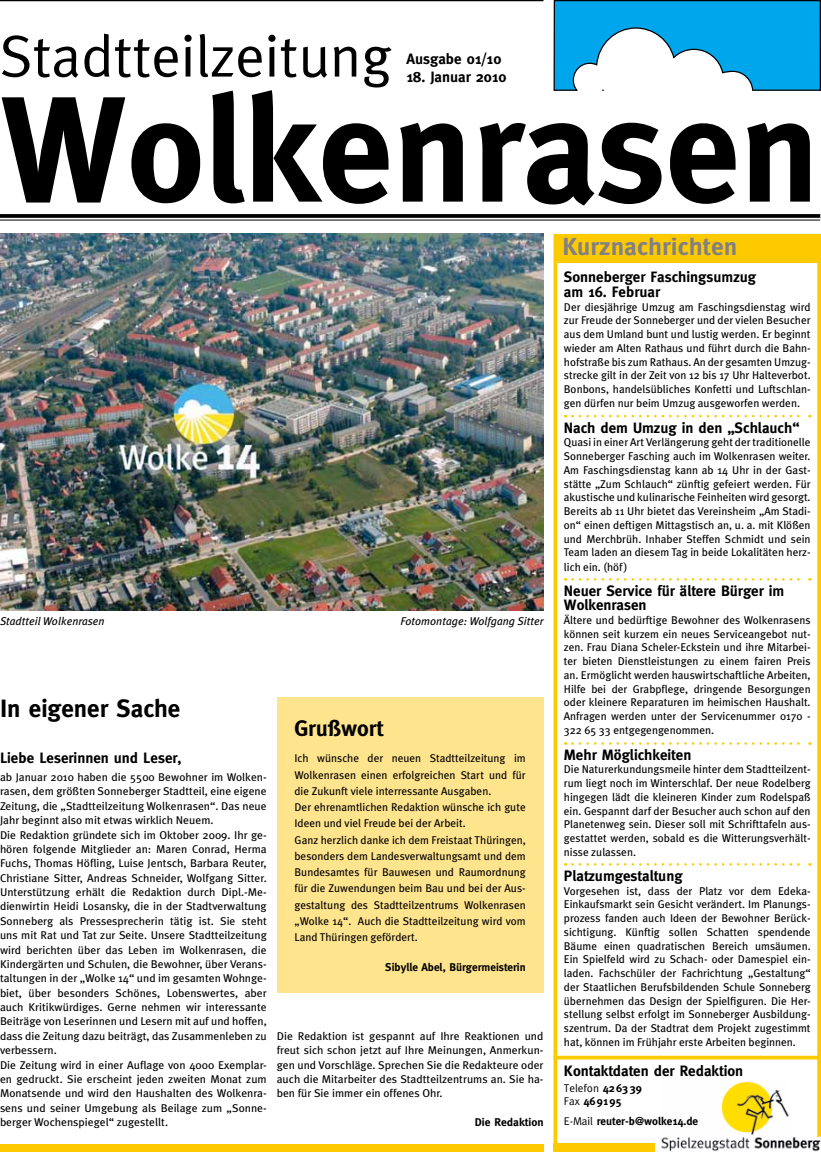
<style>
.page{position:relative;width:821px;height:1152px;background:#fff}
.page>*{position:absolute;margin:0;border:0;box-sizing:border-box;transform-origin:0 0}
.t1{font:700 150px "Meta";color:#000}
.t2{font:58.75px "Meta";color:#000}
.t3{font:700 25px "Meta Plus";color:#818084}
.t4{font:700 25px "Meta";color:#000}
.t5{font:700 22.5px "Meta";color:#000}
.t6{font:700 15px/14.4px "Meta";color:#000}
.t7{font:11.25px/14.4px "Meta Plus";color:#000;text-align:justify}
.t8{font:700 11.25px/12.5px "Meta";color:#000}
.t9{font:italic 11.25px "Meta Plus";color:#000}
.s1{font-weight:400}
</style>
<div class="page">
<svg style="left:0;top:214px;width:820px;height:4px;background:#0f0f0f"></svg>
<hr style="left:0;top:220px;width:820px;height:1px;background:#000">
<svg style="left:553px;top:0;width:267px;height:91px"></svg>
<hr style="left:0;top:0;width:543px;height:1px;background:#000">
<div style="left:554px;top:234px;width:266px;height:28px;background:#fdca00"></div>
<div style="left:0;top:1143px;width:543px;height:8px;background:#fdca00"></div>
<div style="left:553px;top:1143px;width:101px;height:8px;background:#fdca00"></div>
<svg style="left:572px;top:415px;width:238px;height:2px"></svg>
<svg style="left:558px;top:1055px;width:257px;height:4px"></svg>
<div style="left:553px;top:234px;width:267px;height:918px;border:4px solid #fdca00"></div>
<img style="left:0;top:234px;width:543px;height:377px">
<svg style="left:572px;top:578px;width:238px;height:2px"></svg>
<svg style="left:572px;top:742px;width:238px;height:3px"></svg>
<svg style="left:572px;top:863px;width:238px;height:2px"></svg>
<div style="left:654px;top:1142px;width:9px;height:10px;background:#fff"></div>
<img style="left:661px;top:1082px;width:159px;height:70px">
<div style="left:277px;top:697px;width:266px;height:295px;background:#ffe48e"></div>
<h2 class="t2" style="left:0;top:22px;width:393px">Stadtteilzeitung</h2>
<h1 class="t1" style="left:0;top:63px;width:820px">Wolkenrasen</h1>
<h3 class="t6" style="left:406px;top:51px;width:96px">Ausgabe 01/10</h3>
<h3 class="t6" style="left:406px;top:69px;width:101px">18. Januar 2010</h3>
<p class="t9" style="left:0;top:614px;width:106px">Stadtteil Wolkenrasen</p>
<p class="t9" style="left:400px;top:614px;width:144px">Fotomontage: Wolfgang Sitter</p>
<h3 class="t4" style="left:0;top:693px;width:182px">In eigener Sache</h3>
<h3 class="t6" style="left:0;top:750px;width:183px">Liebe Leserinnen und Leser,</h3>
<p class="t7" style="left:0;top:770px;width:268px;text-align:left">ab Januar 2010 haben die 5500 Bewohner im Wolken&shy;rasen, dem größten Sonneberger Stadtteil, eine eigene Zeitung, die „Stadtteilzeitung Wolkenrasen“. Das neue Jahr beginnt also mit etwas wirklich Neuem.<br>Die Redaktion gründete sich im Oktober 2009. Ihr ge&shy;hören folgende Mitglieder an: Maren Conrad, Herma Fuchs, Thomas Höfling, Luise Jentsch, Barbara Reuter, Christiane Sitter, Andreas Schneider, Wolfgang Sitter.<br>Unterstützung erhält die Redaktion durch Dipl.-Me&shy;dienwirtin Heidi Losansky, die in der Stadtverwaltung Sonneberg als Pressesprecherin tätig ist. Sie steht uns mit Rat und Tat zur Seite. Unsere Stadtteilzeitung wird berichten über das Leben im Wolkenrasen, die Kindergärten und Schulen, die Bewohner, über Verans&shy;taltungen in der „Wolke 14“ und im gesamten Wohnge&shy;biet, über besonders Schönes, Lobenswertes, aber auch Kritikwürdiges. Gerne nehmen wir interessante Beiträge von Leserinnen und Lesern mit auf und hoffen, dass die Zeitung dazu beiträgt, das Zusammenleben zu verbessern.<br>Die Zeitung wird in einer Auflage von 4000 Exemplar&shy;en gedruckt. Sie erscheint jeden zweiten Monat zum Monatsende und wird den Haushalten des Wolkenra&shy;sens und seiner Umgebung als Beilage zum „Sonne&shy;berger Wochenspiegel“ zugestellt.</p>
<h3 class="t5" style="left:294px;top:715px;width:90px">Grußwort</h3>
<p class="t7" style="left:294px;top:750px;width:233px;line-height:16.2px;text-align:left">Ich wünsche der neuen Stadtteilzeitung im Wolkenrasen einen erfolgreichen Start und für die Zukunft viele interressante Ausgaben.<br>Der ehrenamtlichen Redaktion wünsche ich gute Ideen und viel Freude bei der Arbeit.<br>Ganz herzlich danke ich dem Freistaat Thüringen, besonders dem Landesverwaltungsamt und dem Bundesamtes für Bauwesen und Raumordnung für die Zuwendungen beim Bau und bei der Aus&shy;gestaltung des Stadtteilzentrums Wolkenrasen „Wolke 14“. Auch die Stadtteilzeitung wird vom Land Thüringen gefördert.</p>
<p class="t8" style="left:385px;top:961px;width:142px">Sibylle Abel, Bürgermeisterin</p>
<p class="t7" style="left:277px;top:1028px;width:268px">Die Redaktion ist gespannt auf Ihre Reaktionen und freut sich schon jetzt auf Ihre Meinungen, Anmerkun&shy;gen und Vorschläge. Sprechen Sie die Redakteure oder auch die Mitarbeiter des Stadtteilzentrums an. Sie ha&shy;ben für Sie immer ein offenes Ohr.</p>
<p class="t8" style="left:474px;top:1115px;width:70px">Die Redaktion</p>
<h3 class="t3" style="left:562px;top:232px;width:177px">Kurznachrichten</h3>
<h3 class="t6" style="left:563px;top:270px;width:194px">Sonneberger Faschingsumzug am 16. Februar</h3>
<p class="t7" style="left:563px;top:300px;width:248px;line-height:13.9px">Der diesjährige Umzug am Faschingsdienstag wird zur Freude der Sonneberger und der vielen Besucher aus dem Umland bunt und lustig werden. Er beginnt wieder am Alten Rathaus und führt durch die Bahn&shy;hofstraße bis zum Rathaus. An der gesamten Umzug&shy;strecke gilt in der Zeit von 12 bis 17 Uhr Halteverbot.<br>Bonbons, handelsübliches Konfetti und Luftschlan&shy;gen dürfen nur beim Umzug ausgeworfen werden.</p>
<h3 class="t6" style="left:563px;top:420px;width:237px">Nach dem Umzug in den „Schlauch“</h3>
<p class="t7" style="left:563px;top:435px;width:248px;line-height:13.9px">Quasi in einer Art Verlängerung geht der traditionelle Sonneberger Fasching auch im Wolkenrasen weiter.<br>Am Faschingsdienstag kann ab 14 Uhr in der Gast&shy;stätte „Zum Schlauch“ zünftig gefeiert werden. Für akustische und kulinarische Feinheiten wird gesorgt.<br>Bereits ab 11 Uhr bietet das Vereinsheim „Am Stadi&shy;on“ einen deftigen Mittagstisch an, u. a. mit Klößen und Merchbrüh. Inhaber Steffen Schmidt und sein Team laden an diesem Tag in beide Lokalitäten herz&shy;lich ein. (höf)</p>
<h3 class="t6" style="left:563px;top:583px;width:222px">Neuer Service für ältere Bürger im<br>Wolkenrasen</h3>
<p class="t7" style="left:563px;top:613px;width:248px;line-height:13.9px">Ältere und bedürftige Bewohner des Wolkenrasens können seit kurzem ein neues Serviceangebot nut&shy;zen. Frau Diana Scheler-Eckstein und ihre Mitarbei&shy;ter bieten Dienstleistungen zu einem fairen Preis an. Ermöglicht werden hauswirtschaftliche Arbeiten, Hilfe bei der Grabpflege, dringende Besorgungen oder kleinere Reparaturen im heimischen Haushalt.<br>Anfragen werden unter der Servicenummer 0170 - 322 65 33 entgegengenommen.</p>
<h3 class="t6" style="left:563px;top:747px;width:129px">Mehr Möglichkeiten</h3>
<p class="t7" style="left:563px;top:762px;width:248px;line-height:13.8px">Die Naturerkundungsmeile hinter dem Stadtteilzent&shy;rum liegt noch im Winterschlaf. Der neue Rodelberg hingegen lädt die kleineren Kinder zum Rodelspaß ein. Gespannt darf der Besucher auch schon auf den Planetenweg sein. Dieser soll mit Schrifttafeln aus&shy;gestattet werden, sobald es die Witterungsverhält&shy;nisse zulassen.</p>
<h3 class="t6" style="left:563px;top:868px;width:120px">Platzumgestaltung</h3>
<p class="t7" style="left:563px;top:883px;width:248px;line-height:13.8px">Vorgesehen ist, dass der Platz vor dem Edeka-Einkaufsmarkt sein Gesicht verändert. Im Planungs&shy;prozess fanden auch Ideen der Bewohner Berück&shy;sichtigung. Künftig sollen Schatten spendende Bäume einen quadratischen Bereich umsäumen.<br>Ein Spielfeld wird zu Schach- oder Damespiel ein&shy;laden. Fachschüler der Fachrichtung „Gestaltung“ der Staatlichen Berufsbildenden Schule Sonneberg übernehmen das Design der Spielfiguren. Die Her&shy;stellung selbst erfolgt im Sonneberger Ausbildung&shy;szentrum. Da der Stadtrat dem Projekt zugestimmt hat, können im Frühjahr erste Arbeiten beginnen.</p>
<h3 class="t6" style="left:563px;top:1064px;width:181px">Kontaktdaten der Redaktion</h3>
<p class="t8" style="left:563px;top:1082px;width:79px"><span class="s1">Telefon</span> 426339<br><span class="s1">Fax</span> 469195</p>
<p class="t8" style="left:563px;top:1114px;width:136px"><span class="s1">E-Mail</span> reuter-b@wolke14.de</p>
</div>
